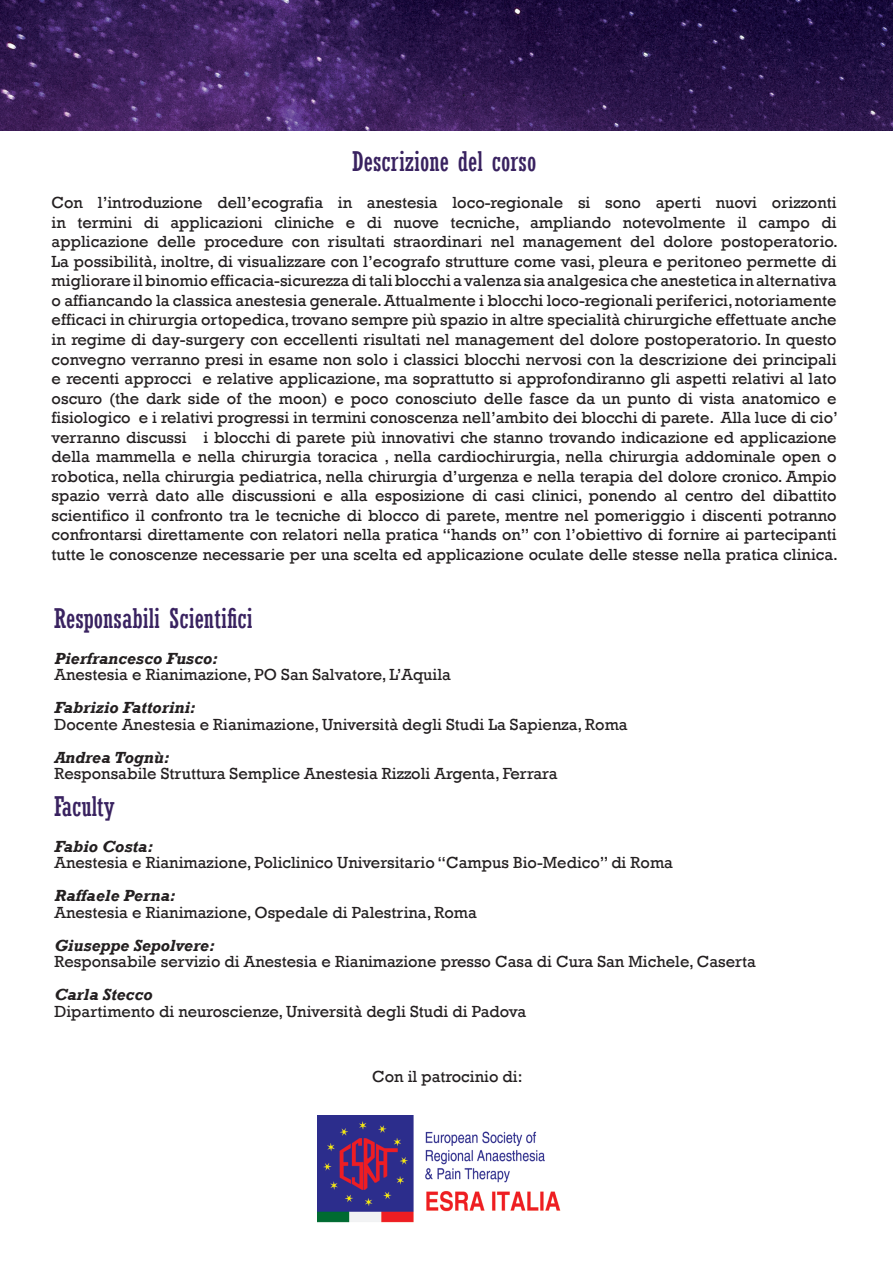
<style>
.page{position:relative;width:893px;height:1263px;background:#fff}
.page>*{position:absolute;margin:0;border:0;box-sizing:border-box;transform-origin:0 0}
.t1{font:condensed 27px "Rockwell";color:#392260}
.t2{font:16.5px/19.5px "Rockwell";color:#231f20;text-align:justify}
.t3{font:italic 700 16.5px "Rockwell";color:#231f20}
</style>
<div class="page">
<img style="left:0;top:0;width:893px;height:131px">
<img style="left:317px;top:1115px;width:244px;height:108px">
<h1 class="t1" style="left:352px;top:146px;width:186px">Descrizione del corso</h1>
<p class="t2" style="left:52px;top:193px;width:788px">Con l’introduzione dell’ecografia in anestesia loco-regionale si sono aperti nuovi orizzonti in termini di applicazioni cliniche e di nuove tecniche, ampliando notevolmente il campo di applicazione delle procedure con risultati straordinari nel management del dolore postoperatorio.<br>La possibilità, inoltre, di visualizzare con l’ecografo strutture come vasi, pleura e peritoneo permette di migliorare il binomio efficacia-sicurezza di tali blocchi a valenza sia analgesica che anestetica in alternativa o affiancando la classica anestesia generale. Attualmente i blocchi loco-regionali periferici, notoriamente efficaci in chirurgia ortopedica, trovano sempre più spazio in altre specialità chirurgiche effettuate anche in regime di day-surgery con eccellenti risultati nel management del dolore postoperatorio. In questo convegno verranno presi in esame non solo i classici blocchi nervosi con la descrizione dei principali e recenti approcci e relative applicazione, ma soprattutto si approfondiranno gli aspetti relativi al lato oscuro (the dark side of the moon) e poco conosciuto delle fasce da un punto di vista anatomico e fisiologico e i relativi progressi in termini conoscenza nell’ambito dei blocchi di parete. Alla luce di cio’ verranno discussi i blocchi di parete più innovativi che stanno trovando indicazione ed applicazione della mammella e nella chirurgia toracica , nella cardiochirurgia, nella chirurgia addominale open o robotica, nella chirurgia pediatrica, nella chirurgia d’urgenza e nella terapia del dolore cronico. Ampio spazio verrà dato alle discussioni e alla esposizione di casi clinici, ponendo al centro del dibattito scientifico il confronto tra le tecniche di blocco di parete, mentre nel pomeriggio i discenti potranno confrontarsi direttamente con relatori nella pratica “hands on” con l’obiettivo di fornire ai partecipanti tutte le conoscenze necessarie per una scelta ed applicazione oculate delle stesse nella pratica clinica.</p>
<h1 class="t1" style="left:54px;top:603px;width:200px">Responsabili Scientifici</h1>
<p class="t3" style="left:54px;top:648px;width:165px">Pierfrancesco Fusco:</p>
<p class="t2" style="left:54px;top:665px;width:398px">Anestesia e Rianimazione, PO San Salvatore, L’Aquila</p>
<p class="t3" style="left:54px;top:698px;width:142px">Fabrizio Fattorini:</p>
<p class="t2" style="left:54px;top:715px;width:575px">Docente Anestesia e Rianimazione, Università degli Studi La Sapienza, Roma</p>
<p class="t3" style="left:54px;top:747px;width:116px">Andrea Tognù:</p>
<p class="t2" style="left:54px;top:764px;width:505px">Responsabile Struttura Semplice Anestesia Rizzoli Argenta, Ferrara</p>
<h1 class="t1" style="left:54px;top:791px;width:62px">Faculty</h1>
<p class="t3" style="left:54px;top:836px;width:100px">Fabio Costa:</p>
<p class="t2" style="left:54px;top:853px;width:620px">Anestesia e Rianimazione, Policlinico Universitario “Campus Bio-Medico” di Roma</p>
<p class="t3" style="left:54px;top:886px;width:122px">Raffaele Perna:</p>
<p class="t2" style="left:54px;top:903px;width:424px">Anestesia e Rianimazione, Ospedale di Palestrina, Roma</p>
<p class="t3" style="left:54px;top:935px;width:162px">Giuseppe Sepolvere:</p>
<p class="t2" style="left:54px;top:952px;width:703px">Responsabile servizio di Anestesia e Rianimazione presso Casa di Cura San Michele, Caserta</p>
<p class="t3" style="left:54px;top:985px;width:100px">Carla Stecco</p>
<p class="t2" style="left:54px;top:1002px;width:473px">Dipartimento di neuroscienze, Università degli Studi di Padova</p>
<p class="t2" style="left:372px;top:1067px;width:152px">Con il patrocinio di:</p>
</div>
